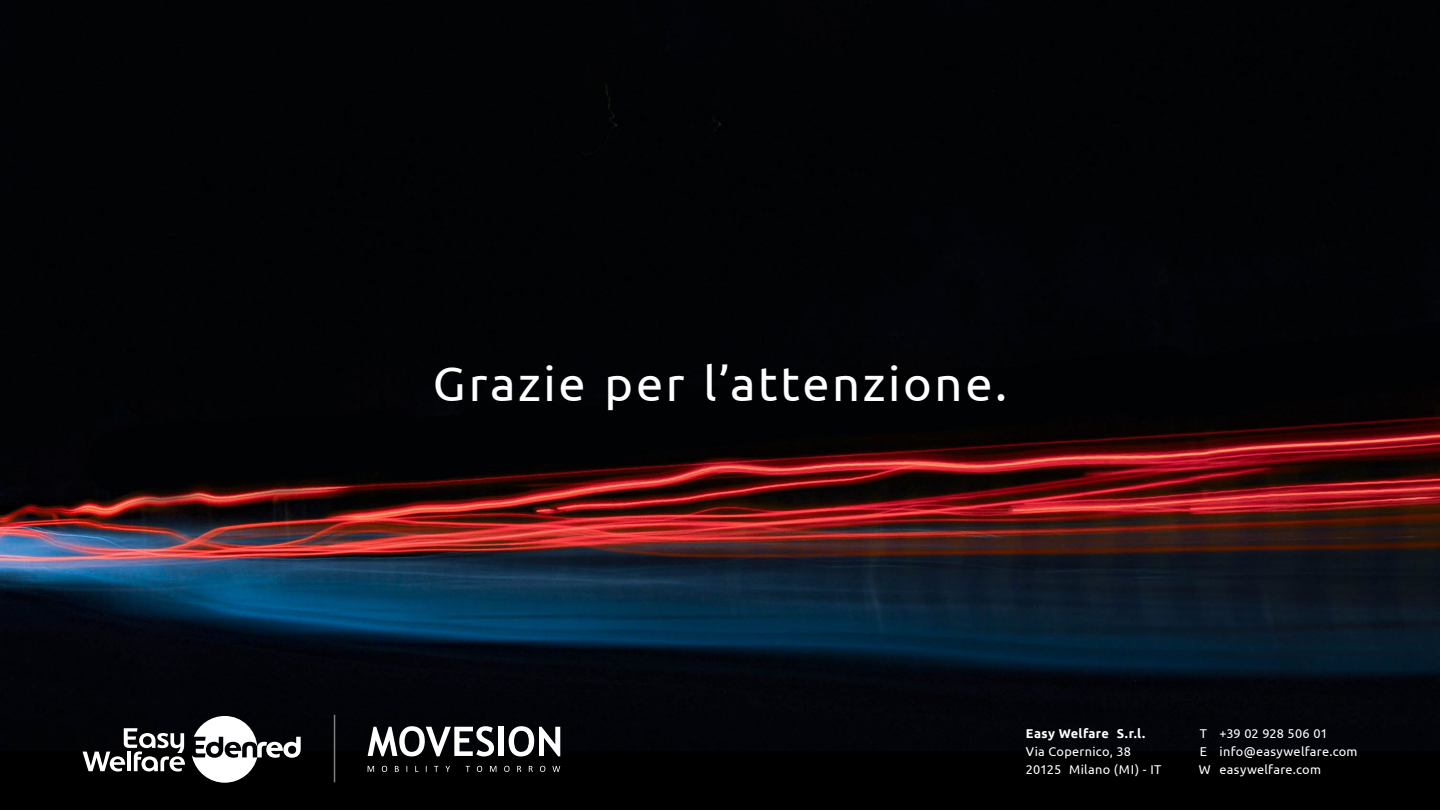
<style>
.page{position:relative;width:1440px;height:810px;background:#000}
.page>*{position:absolute;margin:0;border:0;box-sizing:border-box;transform-origin:0 0}
.t1{font:48.75px "Ubuntu";letter-spacing:.055em;color:#fff}
.t2{font:12.75px/18px "Ubuntu";letter-spacing:.02em;color:#fff}
.t3{font:700 12.75px "Ubuntu";letter-spacing:.025em;color:#fff}
</style>
<div class="page">
<img style="left:0;top:3px;width:1440px;height:748px">
<svg style="left:368px;top:726px;width:126px;height:30px"></svg>
<div style="left:499px;top:727px;width:5px;height:29px;background:#fff"></div>
<svg style="left:509px;top:726px;width:51px;height:30px"></svg>
<svg style="left:368px;top:766px;width:6px;height:6px"></svg>
<svg style="left:382px;top:766px;width:5px;height:6px"></svg>
<svg style="left:395px;top:766px;width:4px;height:6px"></svg>
<svg style="left:415px;top:766px;width:3px;height:6px"></svg>
<svg style="left:434px;top:766px;width:4px;height:6px"></svg>
<svg style="left:446px;top:766px;width:4px;height:6px"></svg>
<svg style="left:466px;top:766px;width:4px;height:6px"></svg>
<svg style="left:477px;top:766px;width:5px;height:6px"></svg>
<svg style="left:490px;top:766px;width:6px;height:6px"></svg>
<svg style="left:504px;top:766px;width:6px;height:6px"></svg>
<svg style="left:517px;top:766px;width:4px;height:6px"></svg>
<svg style="left:529px;top:766px;width:4px;height:6px"></svg>
<svg style="left:540px;top:766px;width:5px;height:6px"></svg>
<svg style="left:552px;top:766px;width:8px;height:6px"></svg>
<svg style="left:192px;top:716px;width:109px;height:67px"></svg>
<svg style="left:82px;top:728px;width:103px;height:44px"></svg>
<hr style="left:334px;top:715px;width:1px;height:67px;background:#fff">
<h1 class="t1" style="left:433px;top:354px;width:576px">Grazie per l’attenzione.</h1>
<p class="t3" style="left:1026px;top:726px;width:121px">Easy Welfare S.r.l.</p>
<p class="t2" style="left:1026px;top:742px;width:137px">Via Copernico, 38<br>20125 Milano (MI) - IT</p>
<p class="t2" style="left:1199px;top:724px;width:160px">T +39 02 928 506 01<br>E info@easywelfare.com<br>W easywelfare.com</p>
</div>
